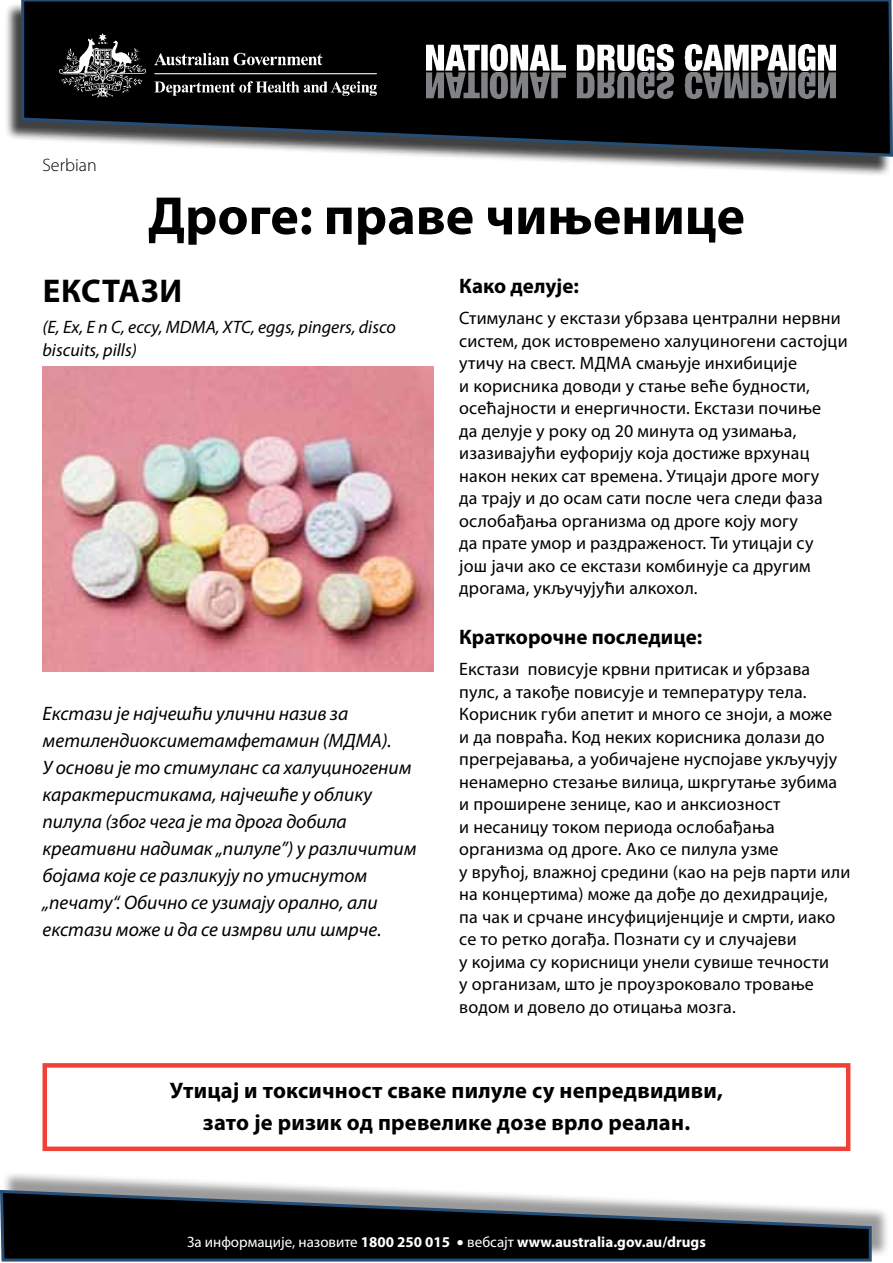
<style>
.page{position:relative;width:893px;height:1263px;background:#fff}
.page>*{position:absolute;margin:0;border:0;box-sizing:border-box;transform-origin:0 0}
.t1{font:700 54px "Myriad Pro";color:#000}
.t2{font:700 33px "Myriad Pro";letter-spacing:.02em;color:#000}
.t3{font:700 22.5px/31.5px "Myriad Pro";letter-spacing:.01em;color:#000;text-align:center}
.t4{font:700 21px "Myriad Pro";color:#000}
.t5{font:italic 19.5px/27px "Myriad Pro";color:#000}
.t6{font:18px/22.5px "Myriad Pro";letter-spacing:.01em;color:#000}
.t7{font:italic 18px/22.5px "Myriad Pro";color:#000}
.t8{font:300 18px "Myriad Pro";color:#000}
.t9{font:700 15px "Myriad Pro";color:#fff}
.s1{font-weight:400}
.s2{font-family:"Helvetica Neue";font-weight:400}
</style>
<div class="page">
<div style="left:2px;top:1171px;width:888px;height:87px;background:#000;opacity:.4"></div>
<svg style="left:0;top:1188px;width:873px;height:74px;background:#3c3f43"></svg>
<div style="left:4px;top:2px;width:888px;height:175px;background:#000;opacity:.75"></div>
<svg style="left:20px;top:0;width:873px;height:158px;background:#1f2123"></svg>
<img style="left:427px;top:45px;width:408px;height:53px">
<img style="left:49px;top:23px;width:338px;height:83px">
<div style="left:43px;top:1063px;width:807px;height:88px;border:4px solid #ef4135"></div>
<img style="left:43px;top:366px;width:391px;height:305px">
<p class="t8" style="left:43px;top:155px;width:56px">Serbian</p>
<h1 class="t1" style="left:148px;top:181px;width:598px">Дроге: праве чињенице</h1>
<h2 class="t2" style="left:43px;top:269px;width:141px">ЕКСТАЗИ</h2>
<p class="t7" style="left:43px;top:315px;width:355px">(E, Ex, E n C, eccy, MDMA, XTC, eggs, pingers, disco biscuits, pills)</p>
<p class="t4" style="left:459px;top:272px;width:121px">Како делује:</p>
<p class="t6" style="left:459px;top:306px;width:390px">Стимуланс у екстази убрзава централни нервни систем, док истовремено халуциногени састојци утичу на свест. МДМA смањује инхибиције<br>и корисника доводи у стање веће будности, осећајности и енергичности. Екстази почиње<br>да делује у року од 20 минута од узимања, изазивајући еуфорију која достиже врхунац након неких сат времена. Утицаји дроге могу<br>да трају и до осам сати после чега следи фаза ослобађања организма од дроге коју могу<br>да прате умор и раздраженост. Ти утицаји су<br>још јачи ако се екстази комбинује са другим дрогама, укључујући алкохол.</p>
<p class="t4" style="left:459px;top:623px;width:244px">Краткорочне последице:</p>
<p class="t6" style="left:459px;top:657px;width:393px">Екстази повисује крвни притисак и убрзава пулс, а такође повисује и температуру тела.<br>Корисник губи апетит и много се зноји, а може<br>и да повраћа. Код неких корисника долази до прегрејавања, а уобичајене нуспојаве укључују ненамерно стезање вилица, шкргутање зубима и проширене зенице, као и анксиозност<br>и несаницу током периода ослобађања организма од дроге. Ако се пилула узме<br>у врућој, влажној средини (као на рејв парти или на концертима) може да дође до дехидрације, па чак и срчане инсуфицијенције и смрти, иако се то ретко догађа. Познати су и случајеви<br>у којима су корисници унели сувише течности<br>у организам, што је проузроковало тровање водом и довело до отицања мозга.</p>
<p class="t5" style="left:43px;top:700px;width:376px">Екстази је најчешћи улични назив за метилендиоксиметамфетамин (МДМA).<br>У основи је то стимуланс са халуциногеним карактеристикама, најчешће у облику пилула (због чега је та дрога добила креативни надимак „пилуле”) у различитим бојама које се разликују по утиснутом „печату“. Обично се узимају орално, али екстази може и да се измрви или шмрче.</p>
<p class="t3" style="left:170px;top:1074px;width:554px">Утицај и токсичност сваке пилуле су непредвидиви, зато је ризик од превелике дозе врло реалан.</p>
<p class="t9" style="left:187px;top:1232px;width:520px"><span class="s1">За информације, назовите</span> 1800 250 015 <span class="s2">•</span> <span class="s1">вебсајт</span> www.australia.gov.au/drugs</p>
</div>
